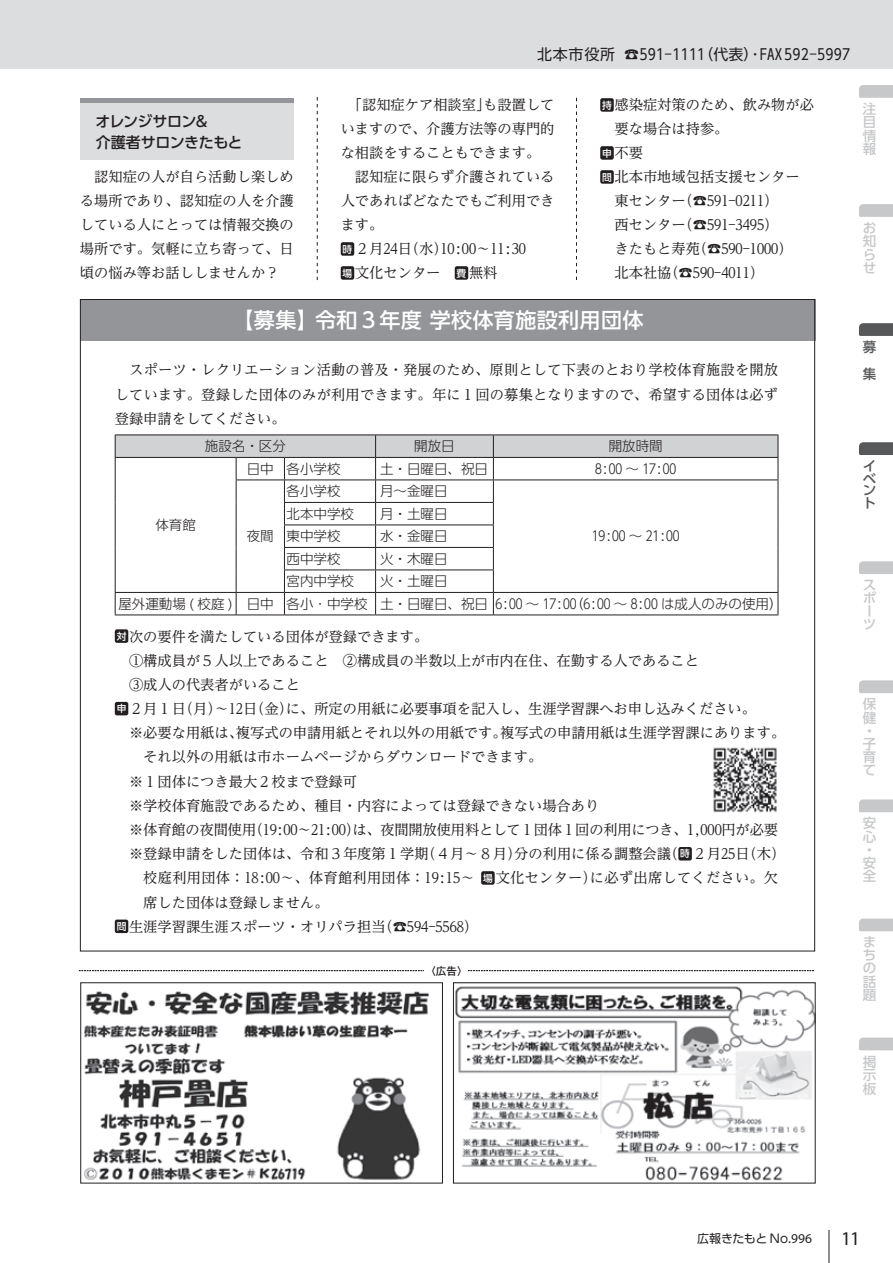
<style>
.page{position:relative;width:893px;height:1263px;background:#fff}
.page>*{position:absolute;margin:0;border:0;box-sizing:border-box;transform-origin:0 0}
.t1{font:500 21px "UD Shin Go Pro";letter-spacing:.02em;color:#fff}
.t2{font:19.5px "Myriad Pro";color:#231f20}
.t3{font:15px "UD Shin Go Pro";letter-spacing:.05em;color:#231f20}
.t4{font:500 15px/21px "UD Shin Go Pro";letter-spacing:-.03em;color:#231f20}
.t5{font:14.25px/24px "UD Reimin Pro";color:#231f20;text-align:justify}
.t6{font:14.25px "UD Reimin Pro";letter-spacing:.02em;color:#231f20}
.t7{font:300 13.5px/22.5px "UD Shin Go Pro";color:#231f20}
.t8{font:500 13.5px/13.2px "UD Shin Go Pro";color:#c7c8ca;text-align:justify}
.t9{font:500 13.5px/12.9px "UD Shin Go Pro";color:#57585a}
.t10{font:12px "UD Shin Go Pro";letter-spacing:-.025em;color:#231f20}
.t11{font:500 10.5px "Gothic MB101 Pro";color:#231f20}
.s1{font-family:"UD Shin Go Pro";font-weight:500;font-size:9.75px;color:#fff}
.s2{font-family:"Myriad Pro";font-size:13.5px}
</style>
<div class="page">
<div style="left:0;top:0;width:893px;height:69px;background:#dcdddf"></div>
<svg style="left:79px;top:970px;width:735px;height:1px"></svg>
<div style="left:425px;top:963px;width:43px;height:15px;background:#fff"></div>
<img style="left:84px;top:991px;width:345px;height:189px">
<div style="left:80px;top:982px;width:363px;height:201px;border:1px solid #231f20"></div>
<img style="left:455px;top:986px;width:358px;height:195px">
<div style="left:453px;top:982px;width:362px;height:201px;border:1px solid #231f20"></div>
<div style="left:80px;top:299px;width:735px;height:41px;background:#939598"></div>
<div style="left:80px;top:98px;width:214px;height:62px;background:#dcdddf"></div>
<div style="left:80px;top:98px;width:214px;height:5px;background:#939598"></div>
<div style="left:341px;top:242px;width:13px;height:14px;background:#231f20;border-radius:2px"></div>
<div style="left:341px;top:266px;width:13px;height:14px;background:#231f20;border-radius:2px"></div>
<div style="left:455px;top:266px;width:13px;height:14px;background:#231f20;border-radius:2px"></div>
<div style="left:600px;top:98px;width:14px;height:14px;background:#231f20;border-radius:2px"></div>
<div style="left:600px;top:146px;width:14px;height:14px;background:#231f20;border-radius:2px"></div>
<div style="left:600px;top:170px;width:14px;height:14px;background:#231f20;border-radius:2px"></div>
<svg style="left:317px;top:97px;width:1px;height:183px"></svg>
<svg style="left:576px;top:98px;width:1px;height:182px"></svg>
<hr style="left:115px;top:434px;width:121px;height:1px;background:#231f20">
<hr style="left:236px;top:434px;width:48px;height:1px;background:#231f20">
<hr style="left:284px;top:434px;width:92px;height:1px;background:#231f20">
<hr style="left:376px;top:434px;width:117px;height:1px;background:#231f20">
<hr style="left:493px;top:434px;width:285px;height:1px;background:#231f20">
<svg style="left:115px;top:435px;width:664px;height:179px"></svg>
<hr style="left:115px;top:614px;width:121px;height:1px;background:#231f20">
<hr style="left:236px;top:614px;width:48px;height:1px;background:#231f20">
<hr style="left:284px;top:614px;width:92px;height:1px;background:#231f20">
<hr style="left:376px;top:614px;width:117px;height:1px;background:#231f20">
<hr style="left:493px;top:614px;width:285px;height:1px;background:#231f20">
<div style="left:115px;top:629px;width:13px;height:14px;background:#231f20;border-radius:2px"></div>
<div style="left:115px;top:702px;width:13px;height:13px;background:#231f20;border-radius:2px"></div>
<div style="left:678px;top:847px;width:14px;height:13px;background:#231f20;border-radius:2px"></div>
<div style="left:481px;top:871px;width:14px;height:14px;background:#231f20;border-radius:2px"></div>
<div style="left:115px;top:919px;width:13px;height:14px;background:#231f20;border-radius:2px"></div>
<img style="left:713px;top:747px;width:64px;height:66px">
<svg style="left:859px;top:85px;width:34px;height:13px"></svg>
<svg style="left:859px;top:204px;width:34px;height:13px"></svg>
<svg style="left:859px;top:561px;width:34px;height:13px"></svg>
<svg style="left:859px;top:680px;width:34px;height:13px"></svg>
<svg style="left:859px;top:799px;width:34px;height:13px"></svg>
<svg style="left:859px;top:918px;width:34px;height:13px"></svg>
<svg style="left:859px;top:1037px;width:34px;height:13px"></svg>
<svg style="left:859px;top:442px;width:34px;height:13px"></svg>
<svg style="left:859px;top:323px;width:34px;height:13px"></svg>
<hr style="left:829px;top:1230px;width:1px;height:33px;background:#231f20">
<p class="t3" style="left:537px;top:42px;width:314px">北本市役所 ☎591－1111（代表）・FAX592－5997</p>
<p class="t4" style="left:96px;top:110px;width:148px">オレンジサロン＆<br>介護者サロンきたもと</p>
<p class="t5" style="left:80px;top:165px;width:215px">　認知症の人が自ら活動し楽しめる場所であり、認知症の人を介護している人にとっては情報交換の場所です。気軽に立ち寄って、日頃の悩み等お話ししませんか？</p>
<p class="t5" style="left:341px;top:93px;width:215px;text-align:left">　「認知症ケア相談室」も設置していますので、介護方法等の専門的な相談をすることもできます。　認知症に限らず介護されている人であればどなたでもご利用できます。<br><span class="s1">時</span>２月24日（水）10：00～11：30<br><span class="s1">場</span>文化センター　<span class="s1">費</span>無料</p>
<p class="t5" style="left:602px;top:93px;width:213px"><span class="s1">持</span>感染症対策のため、飲み物が必</p>
<p class="t5" style="left:614px;top:117px;width:115px">要な場合は持参。</p>
<p class="t5" style="left:602px;top:141px;width:42px"><span class="s1">申</span>不要</p>
<p class="t5" style="left:602px;top:165px;width:199px"><span class="s1">問</span>北本市地域包括支援センター</p>
<p class="t5" style="left:600px;top:189px;width:180px">　東センター（☎591-0211）</p>
<p class="t5" style="left:600px;top:213px;width:180px">　西センター（☎591-3495）</p>
<p class="t5" style="left:600px;top:237px;width:194px">　きたもと寿苑（☎590-1000）</p>
<p class="t5" style="left:600px;top:261px;width:165px">　北本社協（☎590-4011）</p>
<h1 class="t1" style="left:233px;top:303px;width:412px">【募集】令和３年度 学校体育施設利用団体</h1>
<p class="t5" style="left:115px;top:358px;width:665px">　スポーツ・レクリエーション活動の普及・発展のため、原則として下表のとおり学校体育施設を開放しています。登録した団体のみが利用できます。年に１回の募集となりますので、希望する団体は必ず登録申請をしてください。</p>
<p class="t7" style="left:205px;top:434px;width:82px">施設名・区分</p>
<p class="t7" style="left:414px;top:434px;width:42px">開放日</p>
<p class="t7" style="left:609px;top:434px;width:55px">開放時間</p>
<p class="t7" style="left:247px;top:457px;width:95px">日中 各小学校</p>
<p class="t7" style="left:380px;top:457px;width:109px">土・日曜日、祝日</p>
<p class="t7" style="left:595px;top:457px;width:82px">８:00 ～ 17:00</p>
<p class="t7" style="left:287px;top:479px;width:55px">各小学校</p>
<p class="t7" style="left:380px;top:479px;width:69px">月～金曜日</p>
<p class="t7" style="left:287px;top:502px;width:69px">北本中学校</p>
<p class="t7" style="left:380px;top:502px;width:69px">月・土曜日</p>
<p class="t7" style="left:287px;top:524px;width:55px">東中学校</p>
<p class="t7" style="left:380px;top:524px;width:69px">水・金曜日</p>
<p class="t7" style="left:287px;top:547px;width:55px">西中学校</p>
<p class="t7" style="left:380px;top:547px;width:69px">火・木曜日</p>
<p class="t7" style="left:287px;top:569px;width:69px">宮内中学校</p>
<p class="t7" style="left:155px;top:513px;width:42px">体育館</p>
<p class="t7" style="left:247px;top:524px;width:28px">夜間</p>
<p class="t7" style="left:592px;top:524px;width:89px">19:00 ～ 21:00</p>
<p class="t7" style="left:118px;top:569px;width:666px;text-indent:262px">火・土曜日<br>屋外運動場 ( 校庭 ) 日中 各小･中学校 土・日曜日、祝日６:00 ～ 17:00（６:00 ～８:00 は成人のみの使用）</p>
<p class="t5" style="left:117px;top:624px;width:313px"><span class="s1">対</span>次の要件を満たしている団体が登録できます。</p>
<p class="t5" style="left:115px;top:648px;width:586px">　①構成員が５人以上であること　②構成員の半数以上が市内在住、在勤する人であること</p>
<p class="t5" style="left:115px;top:672px;width:187px">　③成人の代表者がいること</p>
<p class="t5" style="left:117px;top:696px;width:641px"><span class="s1">申</span>２月１日（月）～12日（金）に、所定の用紙に必要事項を記入し、生涯学習課へお申し込みください。</p>
<p class="t5" style="left:129px;top:720px;width:658px">※必要な用紙は、複写式の申請用紙とそれ以外の用紙です。複写式の申請用紙は生涯学習課にあります。</p>
<p class="t5" style="left:143px;top:745px;width:400px">それ以外の用紙は市ホームページからダウンロードできます。</p>
<p class="t5" style="left:129px;top:769px;width:229px">※１団体につき最大２校まで登録可</p>
<p class="t5" style="left:129px;top:793px;width:472px">※学校体育施設であるため、種目・内容によっては登録できない場合あり</p>
<p class="t5" style="left:129px;top:817px;width:651px">※体育館の夜間使用（19：00～21：00）は、夜間開放使用料として１団体１回の利用につき、1，000円が必要</p>
<p class="t5" style="left:115px;top:841px;width:672px">　※登録申請をした団体は、令和３年度第１学期（４月～８月）分の利用に係る調整会議（<span class="s1">時</span>２月25日（木）</p>
<p class="t6" style="left:143px;top:866px;width:636px">校庭利用団体：18：00～、体育館利用団体：19：15～ <span class="s1">場</span>文化センター）に必ず出席してください。欠</p>
<p class="t5" style="left:143px;top:890px;width:187px">席した団体は登録しません。</p>
<p class="t5" style="left:117px;top:914px;width:363px"><span class="s1">問</span>生涯学習課生涯スポーツ・オリパラ担当（☎594-5568）</p>
<p class="t11" style="left:425px;top:962px;width:43px">〈広告〉</p>
<p class="t8" style="left:863px;top:102px;width:15px">注目情報</p>
<p class="t8" style="left:863px;top:221px;width:14px">お知らせ</p>
<p class="t9" style="left:863px;top:333px;width:15px;line-height:27px">募集</p>
<p class="t9" style="left:863px;top:459px;width:15px">イベ</p>
<p class="t9" style="left:863px;top:483px;width:14px">ント</p>
<p class="t8" style="left:863px;top:578px;width:15px;text-align:left">スポーツ</p>
<p class="t8" style="left:863px;top:697px;width:15px;text-align:left">保健・子育て</p>
<p class="t8" style="left:863px;top:816px;width:15px;text-align:left">安心・安全</p>
<p class="t8" style="left:863px;top:935px;width:15px">まちの話題</p>
<p class="t8" style="left:863px;top:1054px;width:15px">掲示板</p>
<p class="t10" style="left:697px;top:1228px;width:117px">広報きたもと No.<span class="s2">996</span></p>
<h2 class="t2" style="left:841px;top:1226px;width:20px">11</h2>
</div>
